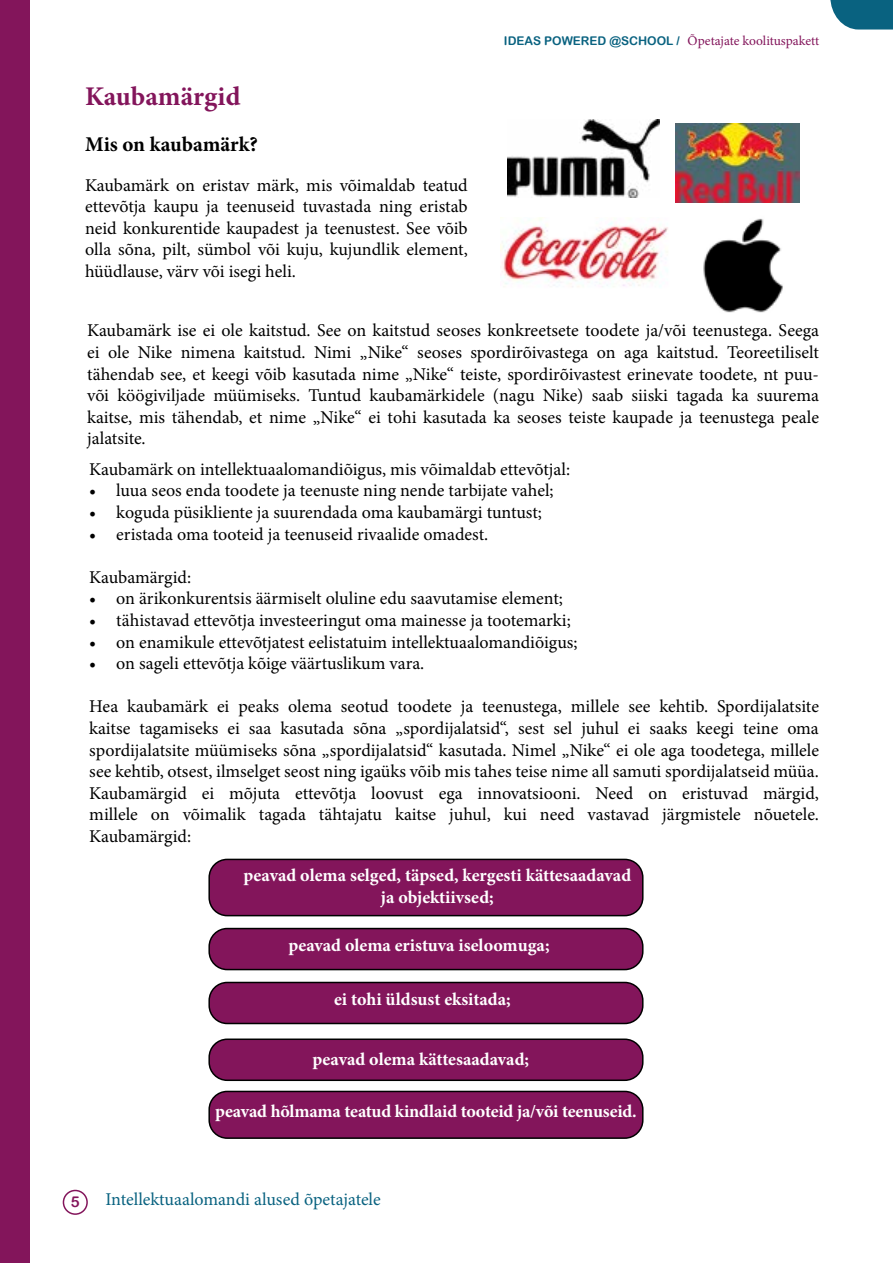
<style>
.page{position:relative;width:893px;height:1263px;background:#fff}
.page>*{position:absolute;margin:0;border:0;box-sizing:border-box;transform-origin:0 0}
.t1{font:700 27px "Minion Pro";color:#83155b}
.t2{font:700 21px "Minion Pro";color:#000}
.t3{font:18px/21.6px "Minion Pro";letter-spacing:-.005em;color:#000;text-align:justify}
.t4{font:700 18px/21.6px "Minion Pro";color:#fff;text-align:center}
.t5{font:18px "Minion Pro";letter-spacing:-.005em;color:#096280}
.t6{font:15px "Arial Rounded MT Bold";color:#83155b}
.t7{font:13.5px "Minion Pro";letter-spacing:-.005em;color:#83155b}
.s1{font-family:"Arial Rounded MT Bold";font-size:12px;color:#096280}
</style>
<div class="page">
<div style="left:63px;top:1190px;width:25px;height:25px;border:2px solid #83155b;border-radius:50%"></div>
<svg style="left:830px;top:0;width:63px;height:30px;background:#287590"></svg>
<div style="left:0;top:0;width:30px;height:1263px;background:#83155b"></div>
<img style="left:500px;top:217px;width:168px;height:70px">
<div style="left:209px;top:859px;width:434px;height:57px;background:#83155b;border-radius:18px"></div>
<div style="left:208px;top:859px;width:435px;height:57px;border:2px solid #000;border-radius:18px"></div>
<div style="left:209px;top:928px;width:434px;height:41px;background:#83155b;border-radius:18px"></div>
<div style="left:208px;top:928px;width:435px;height:42px;border:2px solid #000;border-radius:18px"></div>
<div style="left:209px;top:982px;width:434px;height:41px;background:#83155b;border-radius:18px"></div>
<div style="left:208px;top:982px;width:435px;height:42px;border:2px solid #000;border-radius:18px"></div>
<div style="left:209px;top:1091px;width:434px;height:47px;background:#83155b;border-radius:18px"></div>
<div style="left:208px;top:1091px;width:435px;height:48px;border:2px solid #000;border-radius:18px"></div>
<div style="left:209px;top:1039px;width:434px;height:41px;background:#83155b;border-radius:18px"></div>
<div style="left:208px;top:1038px;width:435px;height:43px;border:2px solid #000;border-radius:18px"></div>
<img style="left:703px;top:218px;width:80px;height:95px">
<img style="left:676px;top:124px;width:124px;height:79px">
<img style="left:507px;top:120px;width:152px;height:77px">
<h1 class="t1" style="left:85px;top:78px;width:157px">Kaubamärgid</h1>
<p class="t2" style="left:85px;top:130px;width:174px">Mis on kaubamärk?</p>
<p class="t3" style="left:85px;top:174px;width:384px">Kaubamärk on eristav märk, mis võimaldab teatud ettevõtja kaupu ja teenuseid tuvastada ning eristab neid konkurentide kaupadest ja teenustest. See võib olla sõna, pilt, sümbol või kuju, kujundlik element, hüüdlause, värv või isegi heli.</p>
<p class="t7" style="left:504px;top:32px;width:317px"><span class="s1">IDEAS POWERED @SCHOOL /</span> Õpetajate koolituspakett</p>
<p class="t3" style="left:87px;top:320px;width:733px">Kaubamärk ise ei ole kaitstud. See on kaitstud seoses konkreetsete toodete ja/või teenustega. Seega ei ole Nike nimena kaitstud. Nimi „Nike“ seoses spordirõivastega on aga kaitstud. Teoreetiliselt tähendab see, et keegi võib kasutada nime „Nike“ teiste, spordirõivastest erinevate toodete, nt puu&shy;või köögiviljade müümiseks. Tuntud kaubamärkidele (nagu Nike) saab siiski tagada ka suurema kaitse, mis tähendab, et nime „Nike“ ei tohi kasutada ka seoses teiste kaupade ja teenustega peale jalatsite.</p>
<p class="t3" style="left:89px;top:458px;width:482px">Kaubamärk on intellektuaalomandiõigus, mis võimaldab ettevõtjal:</p>
<p class="t3" style="left:89px;top:480px;width:466px">• luua seos enda toodete ja teenuste ning nende tarbijate vahel;</p>
<p class="t3" style="left:89px;top:501px;width:454px">• koguda püsikliente ja suurendada oma kaubamärgi tuntust;</p>
<p class="t3" style="left:89px;top:523px;width:400px">• eristada oma tooteid ja teenuseid rivaalide omadest.</p>
<p class="t3" style="left:89px;top:566px;width:103px">Kaubamärgid:</p>
<p class="t3" style="left:89px;top:588px;width:475px">• on ärikonkurentsis äärmiselt oluline edu saavutamise element;</p>
<p class="t3" style="left:89px;top:609px;width:483px">• tähistavad ettevõtja investeeringut oma mainesse ja tootemarki;</p>
<p class="t3" style="left:89px;top:631px;width:490px">• on enamikule ettevõtjatest eelistatuim intellektuaalomandiõigus;</p>
<p class="t3" style="left:89px;top:653px;width:337px">• on sageli ettevõtja kõige väärtuslikum vara.</p>
<p class="t3" style="left:89px;top:696px;width:731px">Hea kaubamärk ei peaks olema seotud toodete ja teenustega, millele see kehtib. Spordijalatsite kaitse tagamiseks ei saa kasutada sõna „spordijalatsid“, sest sel juhul ei saaks keegi teine oma spordijalatsite müümiseks sõna „spordijalatsid“ kasutada. Nimel „Nike“ ei ole aga toodetega, millele see kehtib, otsest, ilmselget seost ning igaüks võib mis tahes teise nime all samuti spordijalatseid müüa.<br>Kaubamärgid ei mõjuta ettevõtja loovust ega innovatsiooni. Need on eristuvad märgid, millele on võimalik tagada tähtajatu kaitse juhul, kui need vastavad järgmistele nõuetele.<br>Kaubamärgid:</p>
<p class="t4" style="left:244px;top:864px;width:389px">peavad olema selged, täpsed, kergesti kättesaadavad ja objektiivsed;</p>
<p class="t4" style="left:288px;top:934px;width:263px">peavad olema eristuva iseloomuga;</p>
<p class="t4" style="left:334px;top:988px;width:178px">ei tohi üldsust eksitada;</p>
<p class="t4" style="left:313px;top:1048px;width:218px">peavad olema kättesaadavad;</p>
<p class="t4" style="left:215px;top:1101px;width:423px">peavad hõlmama teatud kindlaid tooteid ja/või teenuseid.</p>
<p class="t6" style="left:71px;top:1192px;width:10px">5</p>
<p class="t5" style="left:105px;top:1187px;width:277px">Intellektuaalomandi alused õpetajatele</p>
</div>
